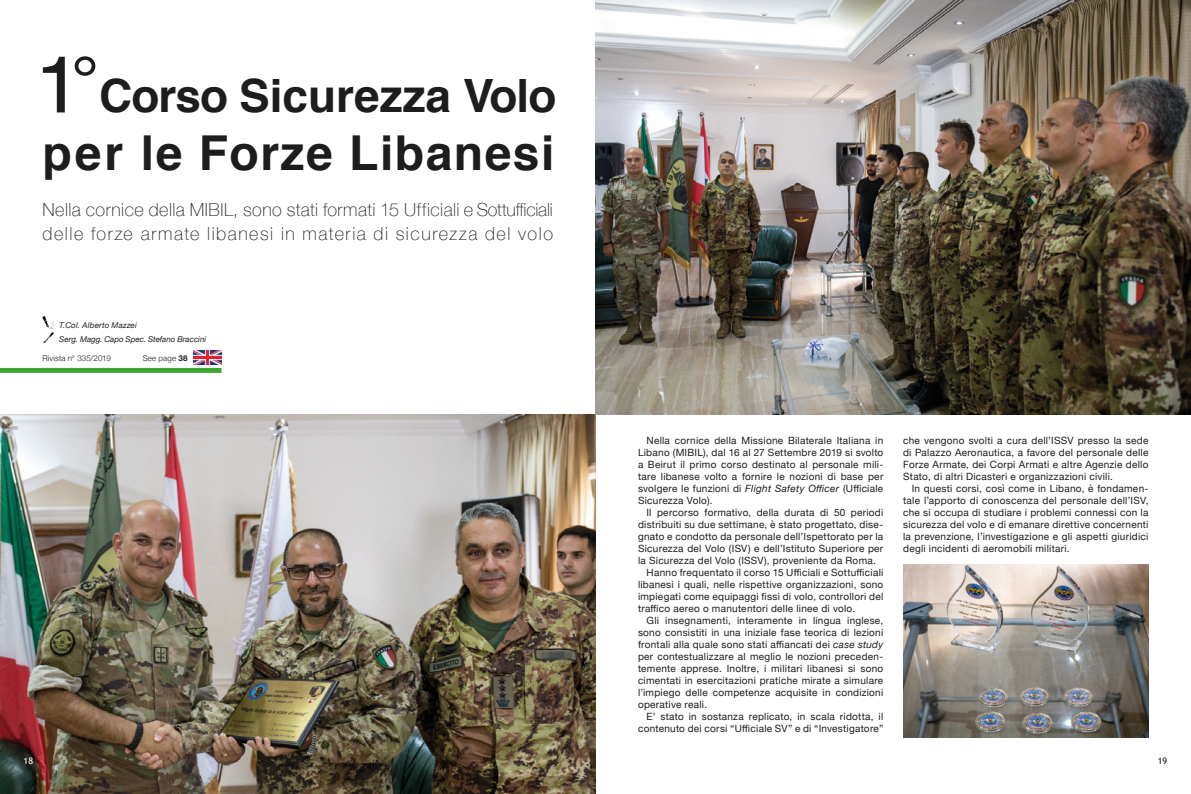
<style>
.page{position:relative;width:1191px;height:794px;background:#fff}
.page>*{position:absolute;margin:0;border:0;box-sizing:border-box;transform-origin:0 0}
.t1{font:80px "Helvetica";color:#1d1d1b;scale:1.06 1}
.t2{font:700 48.1px "Helvetica";letter-spacing:.03em;color:#1d1d1b}
.t3{font:700 45.9px "Helvetica";color:#1d1d1b}
.t4{font:100 18px/24px "Helvetica Neue";letter-spacing:.035em;color:#1d1d1b}
.t5{font:10px "Helvetica Neue";letter-spacing:.025em;color:#1d1d1b}
.t6{font:9px "Trebuchet MS";color:#1d1d1b}
.t7{font:9px "Trebuchet MS";color:#fff}
.t8{font:italic 8px/14.2px "Helvetica Neue";color:#1d1d1b}
.t9{font:300 8px "Helvetica Neue";letter-spacing:.015em;color:#1d1d1b}
.s1{font-size:66px}
.s2{font-weight:700}
.s3{font-style:italic}
</style>
<div class="page">
<img style="left:0;top:414px;width:595px;height:380px">
<div style="left:0;top:368px;width:221px;height:5px;background:#3fa535"></div>
<img style="left:193px;top:350px;width:28px;height:14px">
<svg style="left:43px;top:317px;width:11px;height:25px"></svg>
<img style="left:595px;top:0;width:596px;height:414px">
<img style="left:903px;top:564px;width:245px;height:173px">
<p class="t1" style="left:35px;top:23px;width:62px">1<span class="s1">°</span></p>
<p class="t3" style="left:99px;top:59px;width:459px">Corso Sicurezza Volo</p>
<p class="t2" style="left:43px;top:114px;width:513px">per le Forze Libanesi</p>
<p class="t4" style="left:43px;top:197px;width:512px">Nella cornice della MIBIL, sono stati formati 15 Ufficiali e Sottufficiali delle forze armate libanesi in materia di sicurezza del volo</p>
<p class="t8" style="left:59px;top:319px;width:148px">T.Col. Alberto Mazzei<br>Serg. Magg. Capo Spec. Stefano Braccini</p>
<p class="t9" style="left:43px;top:352px;width:70px">Rivista n° 335/2019</p>
<p class="t9" style="left:143px;top:352px;width:46px">See page <span class="s2">38</span></p>
<p class="t7" style="left:24px;top:755px;width:11px">18</p>
<p class="t5" style="left:646px;top:433px;width:238px">Nella cornice della Missione Bilaterale Italiana in</p>
<p class="t5" style="left:638px;top:445px;width:247px">Libano (MIBIL), dal 16 al 27 Settembre 2019 si svolto</p>
<p class="t5" style="left:638px;top:457px;width:247px">a Beirut il primo corso destinato al personale mili-</p>
<p class="t5" style="left:638px;top:469px;width:247px">tare libanese volto a fornire le nozioni di base per</p>
<p class="t5" style="left:638px;top:481px;width:247px">svolgere le funzioni di <span class="s3">Flight Safety Officer</span> (Ufficiale</p>
<p class="t5" style="left:638px;top:493px;width:76px">Sicurezza Volo).</p>
<p class="t5" style="left:646px;top:505px;width:238px">Il percorso formativo, della durata di 50 periodi</p>
<p class="t5" style="left:638px;top:517px;width:247px">distribuiti su due settimane, è stato progettato, dise-</p>
<p class="t5" style="left:638px;top:529px;width:247px">gnato e condotto da personale dell’Ispettorato per la</p>
<p class="t5" style="left:638px;top:541px;width:247px">Sicurezza del Volo (ISV) e dell’Istituto Superiore per</p>
<p class="t5" style="left:638px;top:553px;width:239px">la Sicurezza del Volo (ISSV), proveniente da Roma.</p>
<p class="t5" style="left:646px;top:565px;width:238px">Hanno frequentato il corso 15 Ufficiali e Sottufficiali</p>
<p class="t5" style="left:638px;top:577px;width:247px">libanesi i quali, nelle rispettive organizzazioni, sono</p>
<p class="t5" style="left:638px;top:589px;width:247px">impiegati come equipaggi fissi di volo, controllori del</p>
<p class="t5" style="left:638px;top:601px;width:219px">traffico aereo o manutentori delle linee di volo.</p>
<p class="t5" style="left:646px;top:613px;width:238px">Gli insegnamenti, interamente in lingua inglese,</p>
<p class="t5" style="left:638px;top:625px;width:247px">sono consistiti in una iniziale fase teorica di lezioni</p>
<p class="t5" style="left:638px;top:637px;width:247px">frontali alla quale sono stati affiancati dei <span class="s3">case study</span></p>
<p class="t5" style="left:638px;top:649px;width:247px">per contestualizzare al meglio le nozioni preceden-</p>
<p class="t5" style="left:638px;top:661px;width:247px">temente apprese. Inoltre, i militari libanesi si sono</p>
<p class="t5" style="left:638px;top:673px;width:247px">cimentati in esercitazioni pratiche mirate a simulare</p>
<p class="t5" style="left:638px;top:685px;width:247px">l’impiego delle competenze acquisite in condizioni</p>
<p class="t5" style="left:638px;top:697px;width:71px">operative reali.</p>
<p class="t5" style="left:646px;top:709px;width:238px">E’ stato in sostanza replicato, in scala ridotta, il</p>
<p class="t5" style="left:638px;top:721px;width:247px">contenuto dei corsi “Ufficiale SV” e di “Investigatore”</p>
<p class="t5" style="left:903px;top:433px;width:247px">che vengono svolti a cura dell’ISSV presso la sede</p>
<p class="t5" style="left:903px;top:445px;width:247px">di Palazzo Aeronautica, a favore del personale delle</p>
<p class="t5" style="left:903px;top:457px;width:247px">Forze Armate, dei Corpi Armati e altre Agenzie dello</p>
<p class="t5" style="left:903px;top:469px;width:211px">Stato, di altri Dicasteri e organizzazioni civili.</p>
<p class="t5" style="left:911px;top:481px;width:238px">In questi corsi, così come in Libano, è fondamen-</p>
<p class="t5" style="left:903px;top:493px;width:247px">tale l’apporto di conoscenza del personale dell’ISV,</p>
<p class="t5" style="left:903px;top:505px;width:247px">che si occupa di studiare i problemi connessi con la</p>
<p class="t5" style="left:903px;top:517px;width:247px">sicurezza del volo e di emanare direttive concernenti</p>
<p class="t5" style="left:903px;top:529px;width:247px">la prevenzione, l’investigazione e gli aspetti giuridici</p>
<p class="t5" style="left:903px;top:541px;width:168px">degli incidenti di aeromobili militari.</p>
<p class="t6" style="left:1157px;top:755px;width:11px">19</p>
</div>
